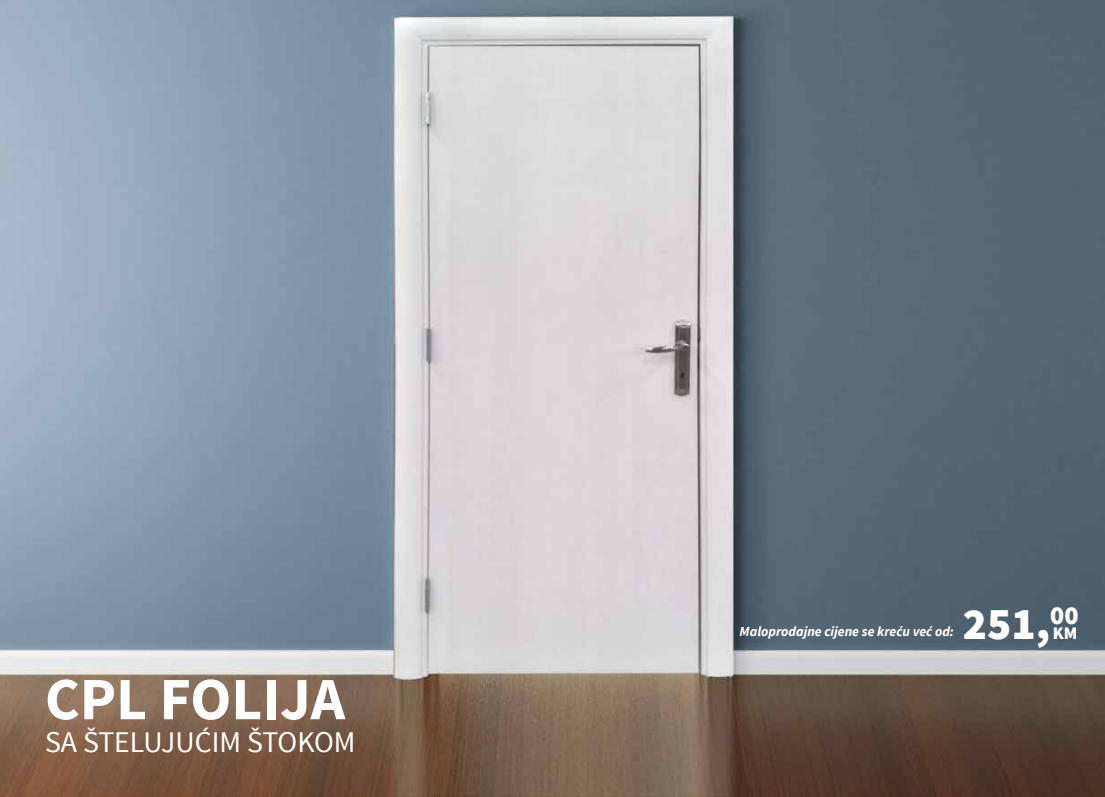
<style>
.page{position:relative;width:1105px;height:797px;background:#fff}
.page>*{position:absolute;margin:0;border:0;box-sizing:border-box;transform-origin:0 0}
.t1{font:700 60px "Source Sans Pro";color:#fff}
.t2{font:900 45px "Source Sans Pro";color:#fff}
.t3{font:30px "Source Sans Pro";color:#fff}
.t4{font:900 17.5px "Source Sans Pro";color:#fff}
.t5{font:italic 700 13.75px "Source Sans Pro";color:#fff}
</style>
<div class="page">
<img style="left:0;top:0;width:1105px;height:797px">
<h1 class="t1" style="left:45px;top:660px;width:301px">CPL FOLIJA</h1>
<h3 class="t3" style="left:45px;top:723px;width:312px">SA ŠTELUJUĆIM ŠTOKOM</h3>
<p class="t5" style="left:739px;top:623px;width:216px">Maloprodajne cijene se kreću već od:</p>
<h2 class="t2" style="left:963px;top:595px;width:117px">251,<sup>00</sup></h2>
<p class="t4" style="left:1053px;top:622px;width:26px">KM</p>
</div>
